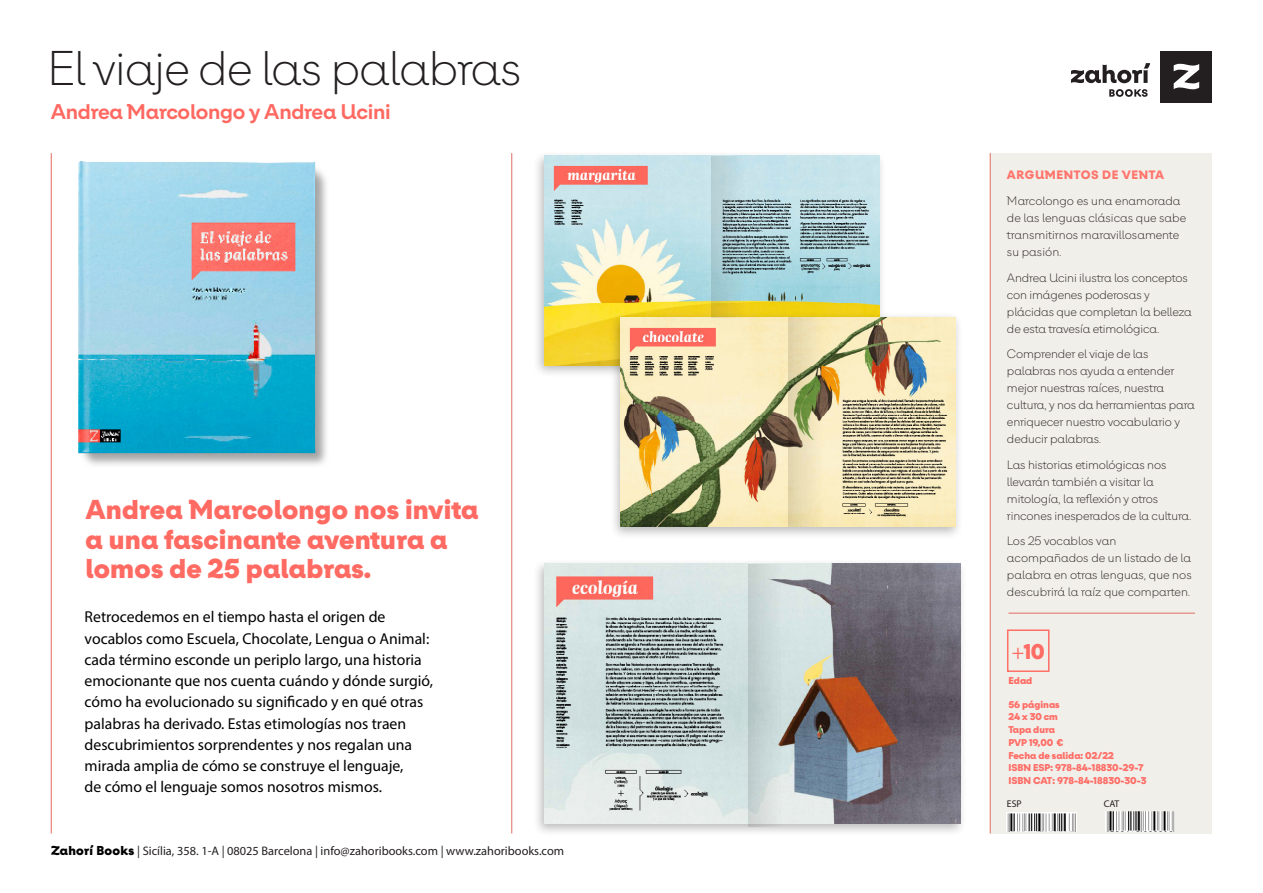
<style>
.page{position:relative;width:1263px;height:893px;background:#fff}
.page>*{position:absolute;margin:0;border:0;box-sizing:border-box;transform-origin:0 0}
.TIT_Títol{font:300 48px "zah 03";letter-spacing:-.025em;color:#231f20}
.TIT_Entrada{font:900 27px/29.7px "zah 03";letter-spacing:.01em;color:#ff6a62}
.TIT_Autora{font:700 21px "zah 03";letter-spacing:-.01em;color:#ff6962}
.t1{font:900 21px "zah 03";color:#ff6d64}
.TXT_Entradeta{font:15.75px/21.3px "Myriad Pro";color:#000001}
.ADREÇA{font:12.3px "Myriad Pro";color:#231f20}
.TXT_General{font:300 12px/17px "zah 03";letter-spacing:-.01em;color:#231f20}
.TXT_Titolets_Argumen{font:900 12px "zah 03";letter-spacing:.05em;color:#ff756c}
.TXT_Detalls_Tècnics{font:900 9.75px "zah 03";color:#ff6d66}
.ADREÇA-2{font:9.75px "Myriad Pro";color:#231f20}
.TXT_Detalls_Tècnics-2{font:900 9.75px "zah 03";color:#ff6a62}
.s1{font-family:"zah 03";font-weight:900;font-size:12.75px;color:#000}
.s2{font-family:"Myriad Pro";font-weight:400}
</style>
<div class="page">
<div style="left:1161px;top:51px;width:51px;height:51px;background:#231f20"></div>
<svg style="left:1174px;top:64px;width:25px;height:25px"></svg>
<svg style="left:1071px;top:63px;width:79px;height:20px"></svg>
<svg style="left:1109px;top:89px;width:38px;height:8px"></svg>
<div style="left:990px;top:153px;width:222px;height:680px;background:#f1efea"></div>
<hr style="left:990px;top:153px;width:1px;height:680px;background:#e16b61">
<hr style="left:511px;top:153px;width:1px;height:680px;background:#e16b61">
<hr style="left:51px;top:153px;width:1px;height:680px;background:#e16b61">
<div style="left:533px;top:151px;width:353px;height:227px;background:#231f20;opacity:.3"></div>
<img style="left:544px;top:156px;width:335px;height:209px">
<div style="left:610px;top:312px;width:353px;height:227px;background:#231f20;opacity:.3"></div>
<img style="left:621px;top:317px;width:335px;height:210px">
<div style="left:533px;top:558px;width:434px;height:278px;background:#231f20;opacity:.3"></div>
<img style="left:544px;top:564px;width:416px;height:260px">
<img style="left:79px;top:161px;width:248px;height:304px">
<svg style="left:788px;top:317px;width:66px;height:210px;background:#d5ca9d"></svg>
<svg style="left:748px;top:564px;width:66px;height:262px;background:#c0cccc"></svg>
<svg style="left:711px;top:156px;width:65px;height:161px;background:#a6bfb4"></svg>
<hr style="left:1008px;top:613px;width:187px;height:1px;background:#e16b61">
<div style="left:1007px;top:629px;width:42px;height:43px;border:2px solid #ff7067"></div>
<img style="left:1007px;top:813px;width:69px;height:18px">
<img style="left:1105px;top:811px;width:70px;height:20px">
<p class="TIT_Títol" style="left:47px;top:35px;width:476px">El viaje de las palabras</p>
<p class="TIT_Autora" style="left:51px;top:96px;width:342px">Andrea Marcolongo y Andrea Ucini</p>
<p class="TIT_Entrada" style="left:85px;top:492px;width:394px">Andrea Marcolongo nos invita a una fascinante aventura a lomos de 25 palabras.</p>
<p class="TXT_Entradeta" style="left:85px;top:606px;width:350px">Retrocedemos en el tiempo hasta el origen de vocablos como Escuela, Chocolate, Lengua o Animal: cada término esconde un periplo largo, una historia emocionante que nos cuenta cuándo y dónde surgió, cómo ha evolucionado su significado y en qué otras palabras ha derivado. Estas etimologías nos traen descubrimientos sorprendentes y nos regalan una mirada amplia de cómo se construye el lenguaje,<br>de cómo el lenguaje somos nosotros mismos.</p>
<p class="ADREÇA" style="left:51px;top:844px;width:515px"><span class="s1">Zahorí Books</span> | Sicília, 358. 1-A | 08025 Barcelona | info@zahoribooks.com | www.zahoribooks.com</p>
<p class="TXT_Titolets_Argumen" style="left:1007px;top:166px;width:159px">ARGUMENTOS DE VENTA</p>
<p class="TXT_General" style="left:1007px;top:192px;width:181px">Marcolongo es una enamorada de las lenguas clásicas que sabe transmitirnos maravillosamente su pasión.</p>
<p class="TXT_General" style="left:1007px;top:268px;width:186px">Andrea Ucini ilustra los conceptos con imágenes poderosas y plácidas que completan la belleza de esta travesía etimológica.</p>
<p class="TXT_General" style="left:1007px;top:345px;width:189px">Comprender el viaje de las palabras nos ayuda a entender mejor nuestras raíces, nuestra cultura, y nos da herramientas para enriquecer nuestro vocabulario y deducir palabras.</p>
<p class="TXT_General" style="left:1007px;top:455px;width:186px">Las historias etimológicas nos llevarán también a visitar la mitología, la reflexión y otros rincones inesperados de la cultura.</p>
<p class="TXT_General" style="left:1007px;top:532px;width:186px">Los 25 vocablos van acompañados de un listado de la palabra en otras lenguas, que nos descubrirá la raíz que comparten.</p>
<p class="t1" style="left:1012px;top:636px;width:35px"><span class="s2">+</span>10</p>
<p class="TXT_Detalls_Tècnics-2" style="left:1008px;top:673px;width:25px">Edad</p>
<p class="TXT_Detalls_Tècnics" style="left:1008px;top:697px;width:53px">56 páginas</p>
<p class="TXT_Detalls_Tècnics" style="left:1008px;top:709px;width:51px">24 x 30 cm</p>
<p class="TXT_Detalls_Tècnics" style="left:1008px;top:722px;width:48px">Tapa dura</p>
<p class="TXT_Detalls_Tècnics" style="left:1008px;top:735px;width:57px">PVP 19,00 €</p>
<p class="TXT_Detalls_Tècnics" style="left:1008px;top:748px;width:107px">Fecha de salida: 02/22</p>
<p class="TXT_Detalls_Tècnics" style="left:1008px;top:760px;width:137px">ISBN ESP: 978-84-18830-29-7</p>
<p class="TXT_Detalls_Tècnics" style="left:1008px;top:773px;width:140px">ISBN CAT: 978-84-18830-30-3</p>
<p class="ADREÇA-2" style="left:1007px;top:798px;width:16px">ESP</p>
<p class="ADREÇA-2" style="left:1104px;top:798px;width:17px">CAT</p>
</div>
